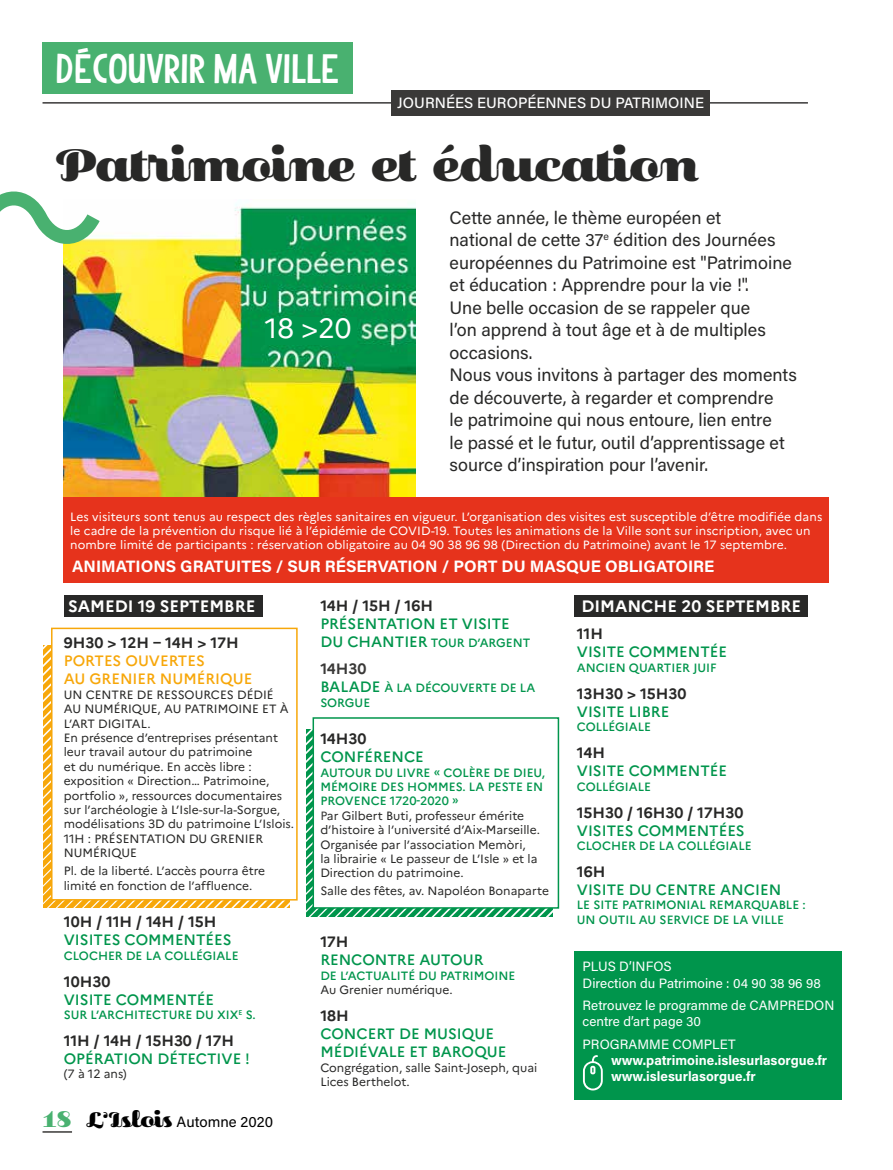
<style>
.page{position:relative;width:893px;height:1170px;background:#fff}
.page>*{position:absolute;margin:0;border:0;box-sizing:border-box;transform-origin:0 0}
.t1{font:45px "Primot Pro";color:#282827}
.t2{font:37.5px "Jelly";color:#fff}
.t3{font:27.75px "Marianne";color:#fff}
.t4{font:18px/22.5px "Acumin Variable Concept";letter-spacing:.02em;color:#282827}
.t5{font:16.5px "Acumin Variable Concept";letter-spacing:.04em;color:#fff}
.t6{font:700 16.5px "Marianne";color:#fff}
.t7{font:500 15px/18px "Marianne";color:#00954c}
.t8{font:700 15px "Marianne";color:#282827}
.t9{font:500 15px/18px "Marianne";color:#f7a70a}
.t10{font:15px "Acumin Variable Concept";letter-spacing:.015em;color:#fff}
.t11{font:15px "Acumin Variable Concept";letter-spacing:.025em;color:#000}
.t12{font:700 15px "Marianne";color:#3a3938}
.t13{font:13.5px/16.2px "Acumin Variable Concept";letter-spacing:.025em;color:#fff}
.t14{font:13.5px/16.2px "Acumin Variable Concept";letter-spacing:.05em;color:#fff}
.t15{font:12px/14.4px "Marianne";color:#282827}
.t16{font:12px/14.4px "Marianne";letter-spacing:.01em;color:#fff}
.t17{font:500 12px/14.4px "Marianne";color:#00954c}
.s1{font-family:"Primot Pro";font-size:22.5px;color:#49b170}
.s2{font-family:"Primot Pro";font-size:21px}
.s3{font-size:15px}
.s4{font-weight:500;color:#00954c}
.s5{color:#3a3938}
</style>
<div class="page">
<svg style="left:306px;top:729px;width:247px;height:187px;background:#3bad75"></svg>
<svg style="left:44px;top:645px;width:246px;height:262px;background:#f8b93f"></svg>
<img style="left:64px;top:204px;width:352px;height:293px">
<div style="left:265px;top:317px;width:91px;height:27px;background:#00954c"></div>
<div style="left:64px;top:497px;width:765px;height:86px;background:#e6331c"></div>
<div style="left:313px;top:717px;width:246px;height:191px;background:#fff;border:2px solid #00954c"></div>
<div style="left:51px;top:627px;width:247px;height:273px;background:#fff;border:2px solid #f7a70a"></div>
<div style="left:574px;top:951px;width:268px;height:148px;background:#00954c"></div>
<div style="left:64px;top:595px;width:198px;height:22px;background:#282827"></div>
<div style="left:574px;top:595px;width:234px;height:22px;background:#282827"></div>
<hr style="left:43px;top:102px;width:765px;height:2px;background:#3a3938">
<div style="left:43px;top:43px;width:310px;height:51px;background:#49b170"></div>
<div style="left:391px;top:90px;width:319px;height:26px;background:#3a3938"></div>
<svg style="left:583px;top:1055px;width:20px;height:35px"></svg>
<svg style="left:0;top:192px;width:112px;height:70px"></svg>
<svg style="left:43px;top:1131px;width:29px;height:1px"></svg>
<h2 class="t2" style="left:55px;top:44px;width:286px">DÉCOUVRIR MA VILLE</h2>
<p class="t10" style="left:397px;top:92px;width:308px">JOURNÉES EUROPÉENNES DU PATRIMOINE</p>
<h1 class="t1" style="left:55px;top:139px;width:642px">Patrimoine et éducation</h1>
<p class="t4" style="left:450px;top:205px;width:348px">Cette année, le thème européen et<br>national de cette 37<sup>e</sup> édition des Journées européennes du Patrimoine est "Patrimoine et éducation : Apprendre pour la vie !".<br>Une belle occasion de se rappeler que<br>l’on apprend à tout âge et à de multiples occasions.<br>Nous vous invitons à partager des moments de découverte, à regarder et comprendre<br>le patrimoine qui nous entoure, lien entre<br>le passé et le futur, outil d’apprentissage et source d’inspiration pour l’avenir.</p>
<h3 class="t3" style="left:265px;top:311px;width:88px">18 &gt;20</h3>
<p class="t16" style="left:70px;top:509px;width:754px">Les visiteurs sont tenus au respect des règles sanitaires en vigueur. L’organisation des visites est susceptible d’être modifiée dans le cadre de la prévention du risque lié à l’épidémie de COVID-19. Toutes les animations de la Ville sont sur inscription, avec un nombre limité de participants : réservation obligatoire au 04 90 38 96 98 (Direction du Patrimoine) avant le 17 septembre.</p>
<h3 class="t5" style="left:72px;top:554px;width:643px">ANIMATIONS GRATUITES / SUR RÉSERVATION / PORT DU MASQUE OBLIGATOIRE</h3>
<h3 class="t6" style="left:68px;top:596px;width:189px">SAMEDI 19 SEPTEMBRE</h3>
<p class="t8" style="left:64px;top:633px;width:177px">9H30 &gt; 12H – 14H &gt; 17H</p>
<p class="t9" style="left:64px;top:652px;width:190px">PORTES OUVERTES<br>AU GRENIER NUMÉRIQUE</p>
<p class="t15" style="left:64px;top:687px;width:232px">UN CENTRE DE RESSOURCES DÉDIÉ<br>AU NUMÉRIQUE, AU PATRIMOINE ET À<br>L’ART DIGITAL.<br>En présence d’entreprises présentant leur travail autour du patrimoine<br>et du numérique. En accès libre : exposition « Direction… Patrimoine, portfolio », ressources documentaires sur l’archéologie à L’Isle-sur-la-Sorgue, modélisations 3D du patrimoine L’Islois.<br>11H : PRÉSENTATION DU GRENIER<br>NUMÉRIQUE</p>
<p class="t15" style="left:64px;top:863px;width:203px">Pl. de la liberté. L’accès pourra être limité en fonction de l’affluence.</p>
<p class="t8" style="left:64px;top:912px;width:154px">10H / 11H / 14H / 15H</p>
<p class="t7" style="left:64px;top:930px;width:169px">VISITES COMMENTÉES</p>
<p class="t17" style="left:64px;top:948px;width:176px">CLOCHER DE LA COLLÉGIALE</p>
<p class="t8" style="left:64px;top:972px;width:48px">10H30</p>
<p class="t7" style="left:64px;top:990px;width:152px">VISITE COMMENTÉE</p>
<p class="t17" style="left:64px;top:1007px;width:194px">SUR L’ARCHITECTURE DU XIX<sup>E</sup> S.</p>
<p class="t8" style="left:64px;top:1031px;width:172px">11H / 14H / 15H30 / 17H</p>
<p class="t7" style="left:64px;top:1049px;width:188px">OPÉRATION DÉTECTIVE !</p>
<p class="t15" style="left:64px;top:1066px;width:65px">(7 à 12 ans)</p>
<p class="t11" style="left:43px;top:1111px;width:232px"><span class="s1">18</span> <span class="s2">L’Islois</span> Automne 2020</p>
<p class="t8" style="left:320px;top:596px;width:114px">14H / 15H / 16H</p>
<p class="t7" style="left:320px;top:614px;width:191px">PRÉSENTATION ET VISITE</p>
<p class="t17" style="left:320px;top:635px;width:212px"><span class="s3">DU CHANTIER</span> TOUR D’ARGENT</p>
<p class="t12" style="left:320px;top:659px;width:48px">14H30</p>
<p class="t17" style="left:320px;top:680px;width:217px"><span class="s3">BALADE</span> À LA DÉCOUVERTE DE LA<br>SORGUE</p>
<p class="t8" style="left:320px;top:729px;width:48px">14H30</p>
<p class="t7" style="left:320px;top:747px;width:105px">CONFÉRENCE</p>
<p class="t15" style="left:320px;top:765px;width:226px"><span class="s4">AUTOUR DU LIVRE « COLÈRE DE DIEU, MÉMOIRE DES HOMMES. LA PESTE EN PROVENCE 1720-2020 »<br></span><span class="s5">P</span>ar Gilbert Buti, professeur émérite d’histoire à l’université d’Aix-Marseille.<br>Organisée par l’association Memòri,<br>la librairie « Le passeur de L’Isle » et la Direction du patrimoine.</p>
<p class="t15" style="left:320px;top:883px;width:230px">Salle des fêtes, av. Napoléon Bonaparte</p>
<p class="t8" style="left:320px;top:932px;width:30px">17H</p>
<p class="t7" style="left:320px;top:950px;width:165px">RENCONTRE AUTOUR</p>
<p class="t17" style="left:320px;top:968px;width:197px">DE L’ACTUALITÉ DU PATRIMOINE</p>
<p class="t15" style="left:320px;top:982px;width:134px">Au Grenier numérique.</p>
<p class="t8" style="left:320px;top:1006px;width:30px">18H</p>
<p class="t7" style="left:320px;top:1024px;width:188px">CONCERT DE MUSIQUE<br>MÉDIÉVALE ET BAROQUE</p>
<p class="t15" style="left:320px;top:1059px;width:218px">Congrégation, salle Saint-Joseph, quai<br>Lices Berthelot.</p>
<h3 class="t6" style="left:581px;top:596px;width:221px">DIMANCHE 20 SEPTEMBRE</h3>
<p class="t8" style="left:577px;top:624px;width:28px">11H</p>
<p class="t7" style="left:577px;top:643px;width:152px">VISITE COMMENTÉE</p>
<p class="t17" style="left:577px;top:660px;width:141px">ANCIEN QUARTIER JUIF</p>
<p class="t8" style="left:577px;top:684px;width:111px">13H30 &gt; 15H30</p>
<p class="t7" style="left:577px;top:702px;width:94px">VISITE LIBRE</p>
<p class="t17" style="left:577px;top:719px;width:76px">COLLÉGIALE</p>
<p class="t8" style="left:577px;top:743px;width:30px">14H</p>
<p class="t7" style="left:577px;top:761px;width:152px">VISITE COMMENTÉE</p>
<p class="t17" style="left:577px;top:779px;width:76px">COLLÉGIALE</p>
<p class="t8" style="left:577px;top:803px;width:168px">15H30 / 16H30 / 17H30</p>
<p class="t7" style="left:577px;top:821px;width:169px">VISITES COMMENTÉES</p>
<p class="t17" style="left:577px;top:838px;width:176px">CLOCHER DE LA COLLÉGIALE</p>
<p class="t8" style="left:577px;top:862px;width:30px">16H</p>
<p class="t7" style="left:577px;top:880px;width:206px">VISITE DU CENTRE ANCIEN</p>
<p class="t17" style="left:577px;top:897px;width:230px">LE SITE PATRIMONIAL REMARQUABLE :<br>UN OUTIL AU SERVICE DE LA VILLE</p>
<p class="t13" style="left:583px;top:958px;width:240px">PLUS D’INFOS<br>Direction du Patrimoine : 04 90 38 96 98</p>
<p class="t13" style="left:583px;top:996px;width:253px">Retrouvez le programme de CAMPREDON centre d’art page 30</p>
<p class="t14" style="left:611px;top:1035px;width:217px;text-indent:-29px">PROGRAMME COMPLET www.patrimoine.islesurlasorgue.fr www.islesurlasorgue.fr</p>
</div>
